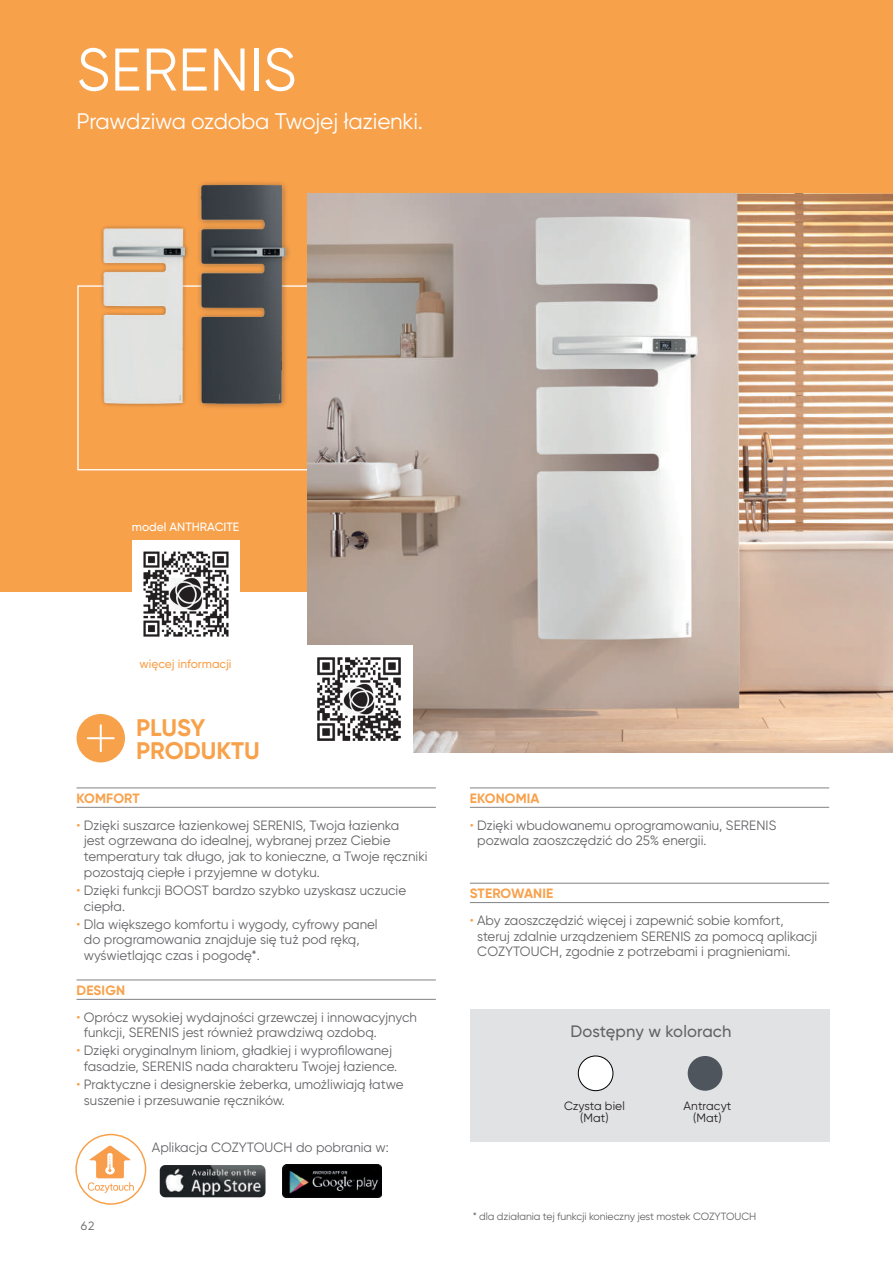
<style>
.page{position:relative;width:893px;height:1263px;background:#fff}
.page>*{position:absolute;margin:0;border:0;box-sizing:border-box;transform-origin:0 0}
.t1{font:60px "Gilroy";letter-spacing:.01em;color:#fff}
.t2{font:700 24px/22.8px "Gilroy";color:#f8a14b}
.t3{font:22.5px "Gilroy";letter-spacing:-.01em;color:#fff}
.t4{font:500 16.5px "Gilroy";letter-spacing:.01em;color:#636366}
.t5{font:13.5px/15.8px "Gilroy";color:#636366}
.t6{font:700 13.5px "Gilroy";letter-spacing:.01em;color:#f8a14b}
.t7{font:12px/12px "Gilroy";letter-spacing:.01em;color:#231f20;text-align:center}
.t8{font:500 12px "Gilroy";color:#f8a14b}
.t9{font:500 12px "Gilroy";color:#fff}
.t10{font:12px "Gilroy";color:#636366}
.t11{font:10.5px "Gilroy";letter-spacing:-.01em;color:#636366}
.s1{color:#f8a14b}
</style>
<div class="page">
<div style="left:0;top:0;width:893px;height:193px;background:#f8a14b"></div>
<div style="left:0;top:0;width:434px;height:592px;background:#f8a14b"></div>
<img style="left:307px;top:193px;width:586px;height:559px">
<img style="left:282px;top:1165px;width:100px;height:32px">
<img style="left:160px;top:1165px;width:105px;height:32px">
<div style="left:99px;top:224px;width:91px;height:184px;background:#231f20;opacity:.45"></div>
<img style="left:101px;top:224px;width:84px;height:181px">
<div style="left:196px;top:180px;width:96px;height:230px;background:#231f20;opacity:.45"></div>
<img style="left:189px;top:180px;width:105px;height:225px">
<hr style="left:77px;top:787px;width:359px;height:1px;background:#808285">
<hr style="left:77px;top:807px;width:359px;height:1px;background:#808285">
<hr style="left:77px;top:979px;width:359px;height:1px;background:#808285">
<hr style="left:77px;top:999px;width:359px;height:1px;background:#808285">
<hr style="left:470px;top:787px;width:359px;height:1px;background:#808285">
<hr style="left:470px;top:807px;width:359px;height:1px;background:#808285">
<hr style="left:470px;top:883px;width:359px;height:1px;background:#808285">
<hr style="left:470px;top:902px;width:359px;height:1px;background:#808285">
<div style="left:77px;top:714px;width:48px;height:48px;background:#f8a14b;border-radius:50%"></div>
<svg style="left:87px;top:724px;width:28px;height:28px"></svg>
<div style="left:132px;top:540px;width:107px;height:107px;background:#fff"></div>
<img style="left:143px;top:551px;width:86px;height:86px">
<div style="left:306px;top:645px;width:107px;height:108px;background:#fff"></div>
<img style="left:317px;top:657px;width:84px;height:84px">
<svg style="left:88px;top:1146px;width:46px;height:47px"></svg>
<div style="left:75px;top:1134px;width:71px;height:71px;border:2px solid #f8a14b;border-radius:50%"></div>
<div style="left:470px;top:1009px;width:359px;height:132px;background:#e1e2e4"></div>
<div style="left:578px;top:1055px;width:35px;height:36px;background:#fff;border:1px solid #000001;border-radius:50%"></div>
<div style="left:688px;top:1056px;width:34px;height:35px;background:#4e555d;border-radius:50%"></div>
<h1 class="t1" style="left:77px;top:33px;width:221px">SERENIS</h1>
<h3 class="t3" style="left:77px;top:107px;width:348px">Prawdziwa ozdoba Twojej łazienki.</h3>
<p class="t9" style="left:132px;top:519px;width:109px">model ANTHRACITE</p>
<p class="t8" style="left:140px;top:656px;width:94px">więcej informacji</p>
<h2 class="t2" style="left:136px;top:716px;width:125px">PLUSY<br>PRODUKTU</h2>
<p class="t6" style="left:77px;top:790px;width:65px">KOMFORT</p>
<p class="t5" style="left:84px;top:817px;width:345px;text-indent:-7px"><span class="s1">•</span> Dzięki suszarce łazienkowej SERENIS, Twoja łazienka<br>jest ogrzewana do idealnej, wybranej przez Ciebie temperatury tak długo, jak to konieczne, a Twoje ręczniki pozostają ciepłe i przyjemne w dotyku.</p>
<p class="t5" style="left:84px;top:882px;width:324px;text-indent:-7px"><span class="s1">•</span> Dzięki funkcji BOOST bardzo szybko uzyskasz uczucie ciepła.</p>
<p class="t5" style="left:84px;top:916px;width:295px;text-indent:-7px"><span class="s1">•</span> Dla większego komfortu i wygody, cyfrowy panel do programowania znajduje się tuż pod ręką, wyświetlając czas i pogodę*.</p>
<p class="t6" style="left:77px;top:982px;width:50px">DESIGN</p>
<p class="t5" style="left:84px;top:1009px;width:335px;text-indent:-7px"><span class="s1">•</span> Oprócz wysokiej wydajności grzewczej i innowacyjnych funkcji, SERENIS jest również prawdziwą ozdobą.</p>
<p class="t5" style="left:77px;top:1043px;width:322px;text-align:center"><span class="s1">•</span> Dzięki oryginalnym liniom, gładkiej i wyprofilowanej fasadzie, SERENIS nada charakteru Twojej łazience.</p>
<p class="t5" style="left:84px;top:1076px;width:321px;text-indent:-7px"><span class="s1">•</span> Praktyczne i designerskie żeberka, umożliwiają łatwe suszenie i przesuwanie ręczników.</p>
<p class="t10" style="left:81px;top:1218px;width:15px">62</p>
<p class="t5" style="left:152px;top:1139px;width:238px">Aplikacja COZYTOUCH do pobrania w:</p>
<p class="t6" style="left:470px;top:790px;width:71px">EKONOMIA</p>
<p class="t5" style="left:477px;top:817px;width:301px;text-indent:-7px"><span class="s1">•</span> Dzięki wbudowanemu oprogramowaniu, SERENIS pozwala zaoszczędzić do 25% energii.</p>
<p class="t6" style="left:470px;top:885px;width:85px">STEROWANIE</p>
<p class="t5" style="left:477px;top:912px;width:341px;text-indent:-7px"><span class="s1">•</span> Aby zaoszczędzić więcej i zapewnić sobie komfort, steruj zdalnie urządzeniem SERENIS za pomocą aplikacji<br>COZYTOUCH, zgodnie z potrzebami i pragnieniami.</p>
<p class="t4" style="left:570px;top:1021px;width:162px">Dostępny w kolorach</p>
<p class="t7" style="left:564px;top:1100px;width:62px">Czysta biel (Mat)</p>
<p class="t7" style="left:683px;top:1100px;width:49px">Antracyt (Mat)</p>
<p class="t11" style="left:473px;top:1210px;width:285px">* dla działania tej funkcji konieczny jest mostek COZYTOUCH</p>
</div>
